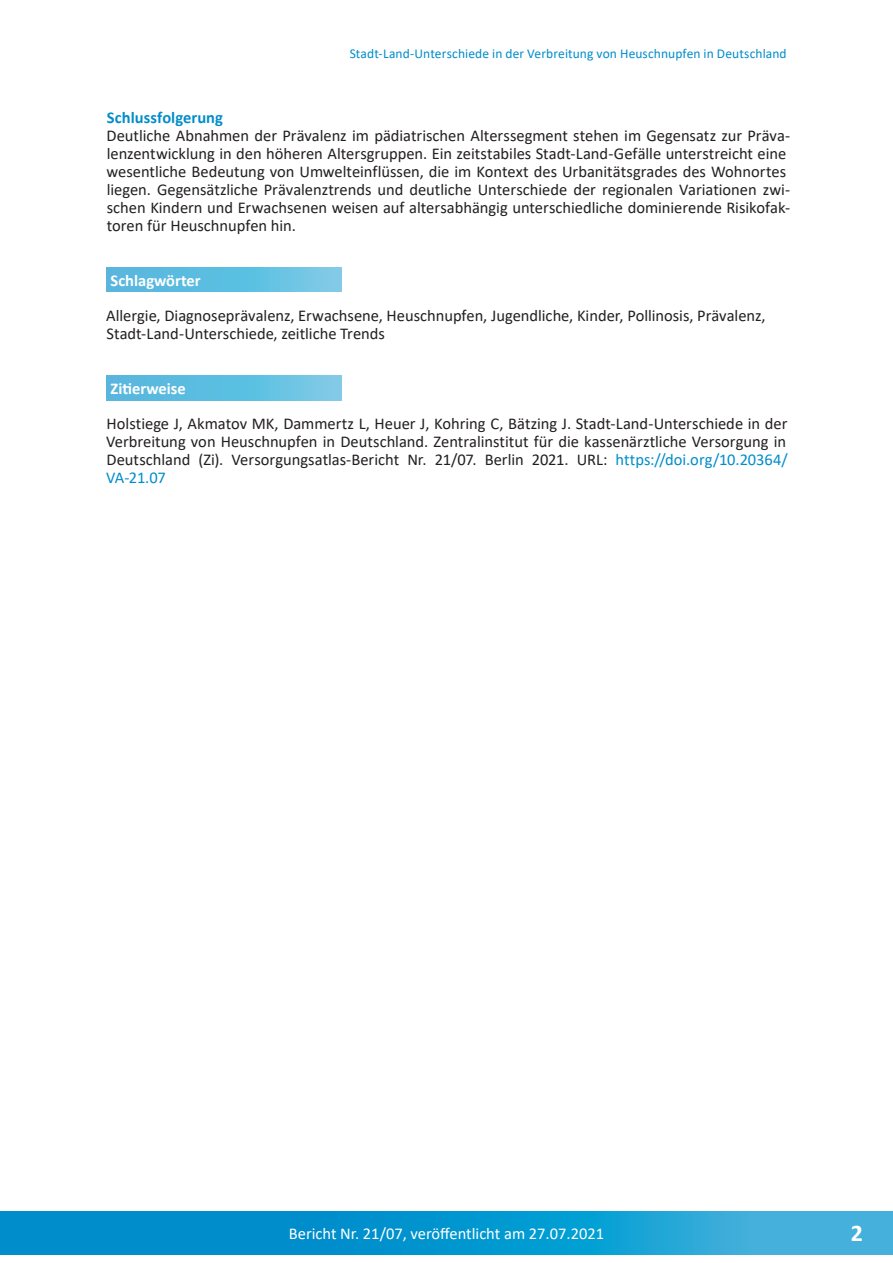
<style>
.page{position:relative;width:893px;height:1263px;background:#fff}
.page>*{position:absolute;margin:0;border:0;box-sizing:border-box;transform-origin:0 0}
.t1{font:700 24px "Calibri";color:#fff}
.Fließtext{font:16.5px/18px "Calibri";letter-spacing:-.005em;color:#231f20}
.t2{font:16.5px "Calibri";color:#fff}
.t3{font:700 16.5px "Calibri";color:#fff}
.Zwischenüberschrift{font:700 16.5px "Calibri";letter-spacing:.005em;color:#008dcb}
.t4{font:13.5px "Calibri";letter-spacing:.005em;color:#008dcb}
.s1{color:#008dcb}
</style>
<div class="page">
<svg style="left:0;top:1212px;width:893px;height:42px;background:#119ad1"></svg>
<svg style="left:106px;top:267px;width:236px;height:24px;background:#62bfe1"></svg>
<svg style="left:106px;top:376px;width:236px;height:24px;background:#62bfe1"></svg>
<p class="t4" style="left:350px;top:44px;width:438px">Stadt-Land-Unterschiede in der Verbreitung von Heuschnupfen in Deutschland</p>
<p class="Zwischenüberschrift" style="left:107px;top:106px;width:118px">Schlussfolgerung</p>
<p class="Fließtext" style="left:107px;top:126px;width:685px">Deutliche Abnahmen der Prävalenz im pädiatrischen Alterssegment stehen im Gegensatz zur Präva&shy;lenzentwicklung in den höheren Altersgruppen. Ein zeitstabiles Stadt-Land-Gefälle unterstreicht eine wesentliche Bedeutung von Umwelteinflüssen, die im Kontext des Urbanitätsgrades des Wohnortes liegen. Gegensätzliche Prävalenztrends und deutliche Unterschiede der regionalen Variationen zwi&shy;schen Kindern und Erwachsenen weisen auf altersabhängig unterschiedliche dominierende Risikofak&shy;toren für Heuschnupfen hin.</p>
<p class="t3" style="left:111px;top:268px;width:92px">Schlagwörter</p>
<p class="Fließtext" style="left:106px;top:306px;width:661px">Allergie, Diagnoseprävalenz, Erwachsene, Heuschnupfen, Jugendliche, Kinder, Pollinosis, Prävalenz,<br>Stadt-Land-Unterschiede, zeitliche Trends</p>
<p class="t3" style="left:111px;top:377px;width:77px">Zitierweise</p>
<p class="Fließtext" style="left:106px;top:414px;width:683px;text-align:justify">Holstiege J, Akmatov MK, Dammertz L, Heuer J, Kohring C, Bätzing J. Stadt-Land-Unterschiede in der Verbreitung von Heuschnupfen in Deutschland. Zentralinstitut für die kassenärztliche Versorgung in Deutschland (Zi). Versorgungsatlas-Bericht Nr. 21/07. Berlin 2021. URL: <span class="s1">https://doi.org/10.20364/ VA-21.07</span></p>
<p class="t2" style="left:289px;top:1222px;width:317px">Bericht Nr. 21/07, veröffentlicht am 27.07.2021</p>
<h1 class="t1" style="left:851px;top:1216px;width:14px">2</h1>
</div>
